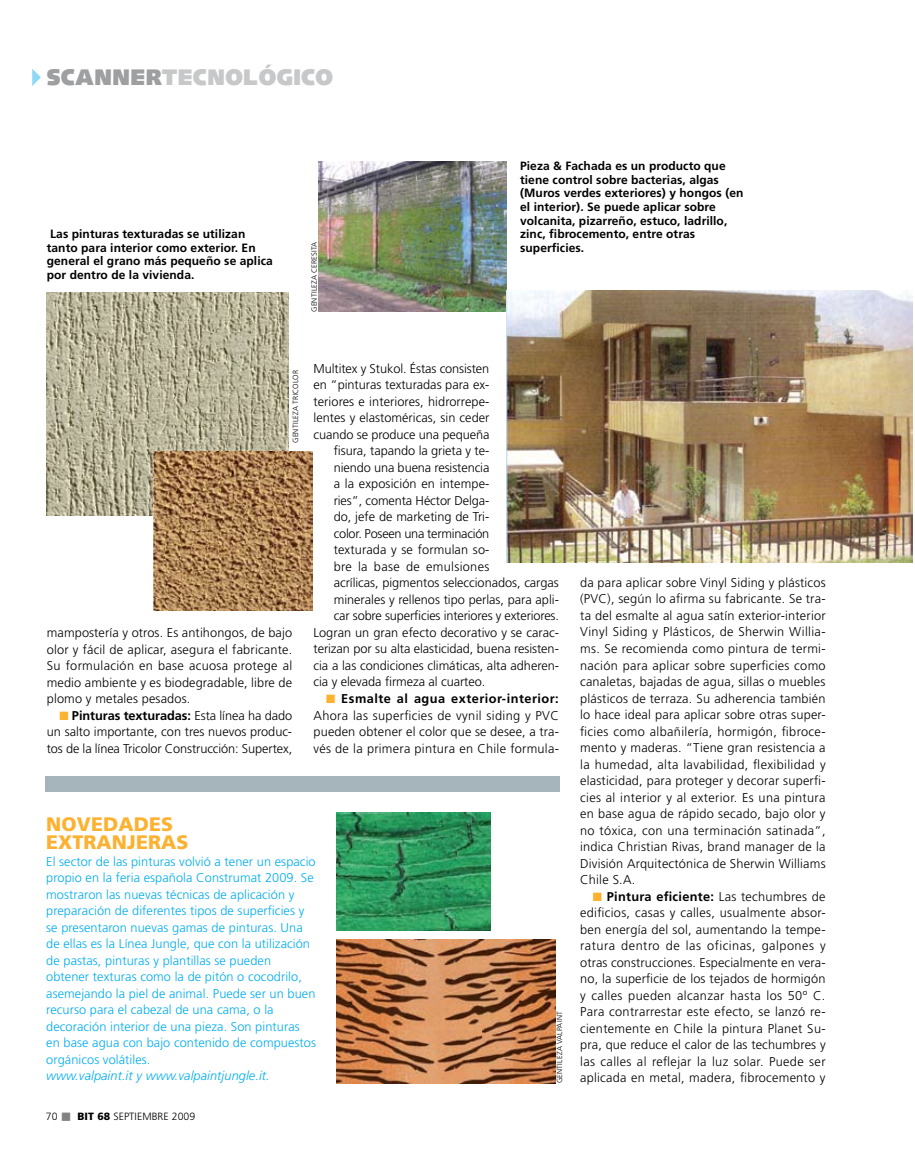
<style>
.page{position:relative;width:915px;height:1170px;background:#fff}
.page>*{position:absolute;margin:0;border:0;box-sizing:border-box;transform-origin:0 0}
.t1{font:900 22.5px "Syntax";letter-spacing:.02em;color:#c6c8ca}
.t2{font:900 19.5px/18px "Frutiger";letter-spacing:.005em;color:#fcb131}
.t3{font:300 12.75px/16.5px "Frutiger";letter-spacing:.005em;color:#000;text-align:justify}
.t4{font:300 12.75px/16.5px "Frutiger";letter-spacing:.005em;color:#00adef}
.t5{font:italic 300 12.75px "Frutiger";letter-spacing:.005em;color:#00adef}
.t6{font:300 12.75px "Frutiger";letter-spacing:-.02em;color:#000}
.t7{font:300 12.75px "Frutiger";letter-spacing:.025em;color:#000}
.t8{font:700 12px/13.5px "Frutiger";letter-spacing:.005em;color:#000}
.t9{font:300 10.5px "Frutiger";letter-spacing:.005em;color:#000}
.t10{font:300 7.5px "Frutiger";letter-spacing:.025em;color:#000}
.s1{color:#9d9fa1}
.s2{color:#fcb131}
.s3{font-weight:700}
.s4{color:#808284}
.s5{font-weight:900}
</style>
<div class="page">
<svg style="left:32px;top:69px;width:9px;height:17px"></svg>
<div style="left:45px;top:775px;width:515px;height:16px;background:#a6b4bc"></div>
<img style="left:336px;top:939px;width:219px;height:144px">
<img style="left:336px;top:812px;width:154px;height:118px">
<img style="left:318px;top:162px;width:188px;height:150px">
<img style="left:506px;top:290px;width:405px;height:272px">
<img style="left:47px;top:292px;width:241px;height:224px">
<img style="left:153px;top:451px;width:159px;height:159px">
<h1 class="t1" style="left:47px;top:64px;width:288px"><span class="s1">SCANNER</span>TECNOLÓGICO</h1>
<p class="t8" style="left:47px;top:227px;width:227px">Las pinturas texturadas se utilizan tanto para interior como exterior. En general el grano más pequeño se aplica por dentro de la vivienda.</p>
<p class="t10" style="left:310px;top:312px;width:72px;rotate:-90deg">gentileza c eresita</p>
<p class="t8" style="left:520px;top:159px;width:225px">Pieza &amp; Fachada es un producto que tiene control sobre bacterias, algas (Muros verdes exteriores) y hongos (en el interior). Se puede aplicar sobre volcanita, pizarreño, estuco, ladrillo, zinc, fibrocemento, entre otras superficies.</p>
<p class="t10" style="left:291px;top:443px;width:74px;rotate:-90deg">gentileza tricolor</p>
<p class="t3" style="left:47px;top:624px;width:247px">mampostería y otros. Es antihongos, de bajo olor y fácil de aplicar, asegura el fabricante.<br>Su formulación en base acuosa protege al medio ambiente y es biodegradable, libre de plomo y metales pesados.</p>
<p class="t3" style="left:47px;top:707px;width:247px;text-indent:13px"><span class="s2">■</span> <span class="s3">Pinturas texturadas:</span> Esta línea ha dado un salto importante, con tres nuevos produc&shy;tos de la línea Tricolor Construcción: Supertex,</p>
<p class="t3" style="left:313px;top:360px;width:177px">M ultitex y Stukol. Éstas consisten</p>
<p class="t3" style="left:313px;top:376px;width:177px">en “pinturas texturadas para ex-</p>
<p class="t3" style="left:313px;top:393px;width:177px">teriores e interiores, hidrorrepe-</p>
<p class="t3" style="left:313px;top:409px;width:177px">lentes y elastoméricas, sin ceder</p>
<p class="t3" style="left:313px;top:426px;width:177px">cuando se produce una pequeña</p>
<p class="t3" style="left:333px;top:442px;width:157px">fisura, tapando la grieta y te-</p>
<p class="t3" style="left:333px;top:459px;width:157px">niendo una buena resistencia</p>
<p class="t3" style="left:333px;top:475px;width:157px">a la exposición en intempe-</p>
<p class="t3" style="left:333px;top:492px;width:157px">ries”, comenta Héctor Delga-</p>
<p class="t3" style="left:333px;top:508px;width:157px">do, jefe de marketing de Tri-</p>
<p class="t6" style="left:333px;top:526px;width:157px">color. Poseen una terminación</p>
<p class="t3" style="left:333px;top:541px;width:157px">texturada y se formulan so-</p>
<p class="t7" style="left:333px;top:559px;width:157px">bre la base de emulsiones</p>
<p class="t3" style="left:333px;top:574px;width:226px">acrílicas, pigmentos seleccionados, cargas</p>
<p class="t3" style="left:333px;top:591px;width:226px">minerales y rellenos tipo perlas, para apli-</p>
<p class="t3" style="left:333px;top:607px;width:227px">car sobre superficies interiores y exteriores.</p>
<p class="t3" style="left:313px;top:624px;width:247px">Logran un gran efecto decorativo y se carac-</p>
<p class="t3" style="left:313px;top:640px;width:247px">terizan por su alta elasticidad, buena resisten-</p>
<p class="t3" style="left:313px;top:657px;width:247px">cia a las condiciones climáticas, alta adheren-</p>
<p class="t3" style="left:313px;top:673px;width:173px">cia y elevada firmeza al cuarteo.</p>
<p class="t3" style="left:313px;top:690px;width:247px;text-indent:13px"><span class="s2">■</span> <span class="s3">Esmalte al agua exterior-interior:<br></span>Ahora las superficies de vynil siding y PVC pueden obtener el color que se desee, a tra&shy;vés de la primera pintura en Chile formula-</p>
<h2 class="t2" style="left:46px;top:814px;width:144px">NOVEDADES<br>EXTRANJERAS</h2>
<p class="t4" style="left:46px;top:852px;width:271px">El sector de las pinturas volvió a tener un espacio propio en la feria española Construmat 2009. Se mostraron las nuevas técnicas de aplicación y preparación de diferentes tipos de superficies y se presentaron nuevas gamas de pinturas. U na de ellas es la Línea Jungle, que con la utilización de pastas, pinturas y plantillas se pueden obtener texturas como la de pitón o cocodrilo, asemejando la piel de animal. Puede ser un buen recurso para el cabezal de una cama, o la decoración interior de una pieza. Son pinturas en base agua con bajo contenido de compuestos orgánicos volátiles.</p>
<p class="t5" style="left:46px;top:1068px;width:225px">www.valpaint.it y www.valpaintjungle.it.</p>
<p class="t9" style="left:46px;top:1110px;width:151px">70 <span class="s4">■</span> <span class="s5">BIT 68</span> septiembre 2009</p>
<p class="t10" style="left:555px;top:1083px;width:73px;rotate:-90deg">gentileza valpaint</p>
<p class="t3" style="left:580px;top:574px;width:247px">da para aplicar sobre Vinyl Siding y plásticos (PVC), según lo afirma su fabricante. Se tra&shy;ta del esmalte al agua satín exterior-interior Vinyl Siding y Plásticos, de Sherwin Willia&shy;ms. Se recomienda como pintura de termi&shy;nación para aplicar sobre superficies como canaletas, bajadas de agua, sillas o muebles plásticos de terraza. Su adherencia también lo hace ideal para aplicar sobre otras super&shy;ficies como albañilería, hormigón, fibroce&shy;mento y maderas. “Tiene gran resistencia a la humedad, alta lavabilidad, flexibilidad y elasticidad, para proteger y decorar superfi&shy;cies al interior y al exterior. Es una pintura en base agua de rápido secado, bajo olor y no tóxica, con una terminación satinada”, indica Christian Rivas, brand manager de la División Arquitectónica de Sherwin Williams Chile S.A.</p>
<p class="t3" style="left:580px;top:887px;width:247px;text-indent:13px"><span class="s2">■</span> <span class="s3">Pintura eficiente:</span> Las techumbres de edificios, casas y calles, usualmente absor&shy;ben energía del sol, aumentando la tempe&shy;ratura dentro de las oficinas, galpones y otras construcciones. Especialmente en vera&shy;no, la superficie de los tejados de hormigón y calles pueden alcanzar hasta los 50º C.<br>Para contrarrestar este efecto, se lanzó re&shy;cientemente en Chile la pintura Planet Su&shy;pra, que reduce el calor de las techumbres y las calles al reflejar la luz solar. Puede ser aplicada en metal, madera, fibrocemento y</p>
</div>
